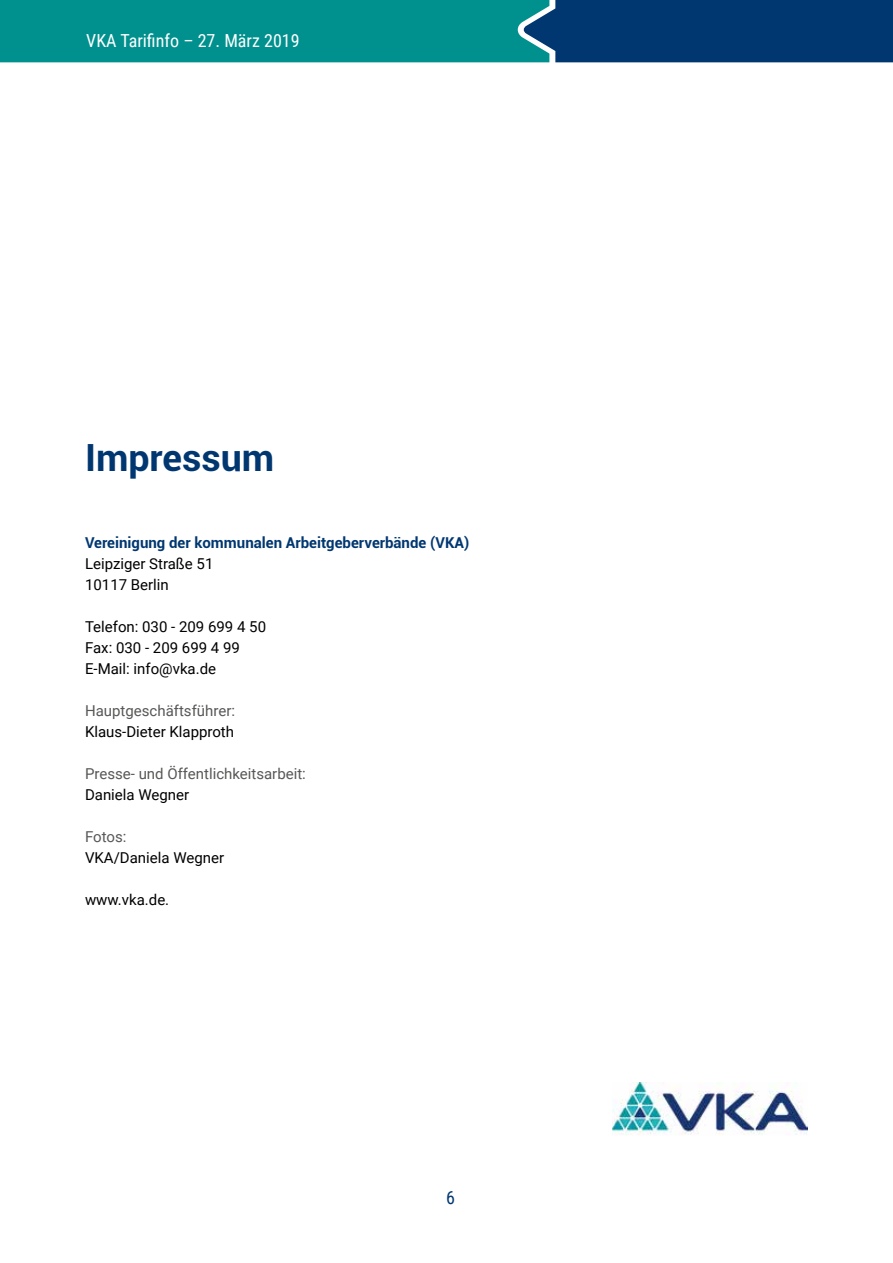
<style>
.page{position:relative;width:893px;height:1263px;background:#fff}
.page>*{position:absolute;margin:0;border:0;box-sizing:border-box;transform-origin:0 0}
.t1{font:700 37.5px "Roboto";color:#003770}
.t2{font:18px "Roboto Condensed";color:#fff}
.t3{font:18px "Roboto Condensed";color:#003770}
.t4{font:15px/21px "Roboto";color:#000}
.t5{font:15px "Roboto";color:#575756}
.t6{font:700 15px "Roboto";color:#003770}
</style>
<div class="page">
<svg style="left:0;top:0;width:893px;height:62px;background:#026e83"></svg>
<img style="left:613px;top:1082px;width:195px;height:53px">
<p class="t2" style="left:86px;top:28px;width:215px">VKA Tarifinfo – 27. März 2019</p>
<h1 class="t1" style="left:85px;top:431px;width:191px">Impressum</h1>
<p class="t6" style="left:85px;top:532px;width:386px">Vereinigung der kommunalen Arbeitgeberverbände (VKA)</p>
<p class="t4" style="left:85px;top:552px;width:130px">Leipziger Straße 51<br>10117 Berlin</p>
<p class="t4" style="left:85px;top:615px;width:183px">Telefon: 030 - 209 699 4 50<br>Fax: 030 - 209 699 4 99<br>E-Mail: info@vka.de</p>
<p class="t5" style="left:85px;top:700px;width:151px">Hauptgeschäftsführer:</p>
<p class="t4" style="left:85px;top:720px;width:151px">Klaus-Dieter Klapproth</p>
<p class="t5" style="left:85px;top:763px;width:222px">Presse- und Öffentlichkeitsarbeit:</p>
<p class="t4" style="left:85px;top:783px;width:106px">Daniela Wegner</p>
<p class="t5" style="left:85px;top:826px;width:43px">Fotos:</p>
<p class="t4" style="left:85px;top:846px;width:141px">VKA/Daniela Wegner</p>
<p class="t4" style="left:85px;top:888px;width:86px">www.vka.de.</p>
<p class="t3" style="left:446px;top:1185px;width:10px">6</p>
</div>
